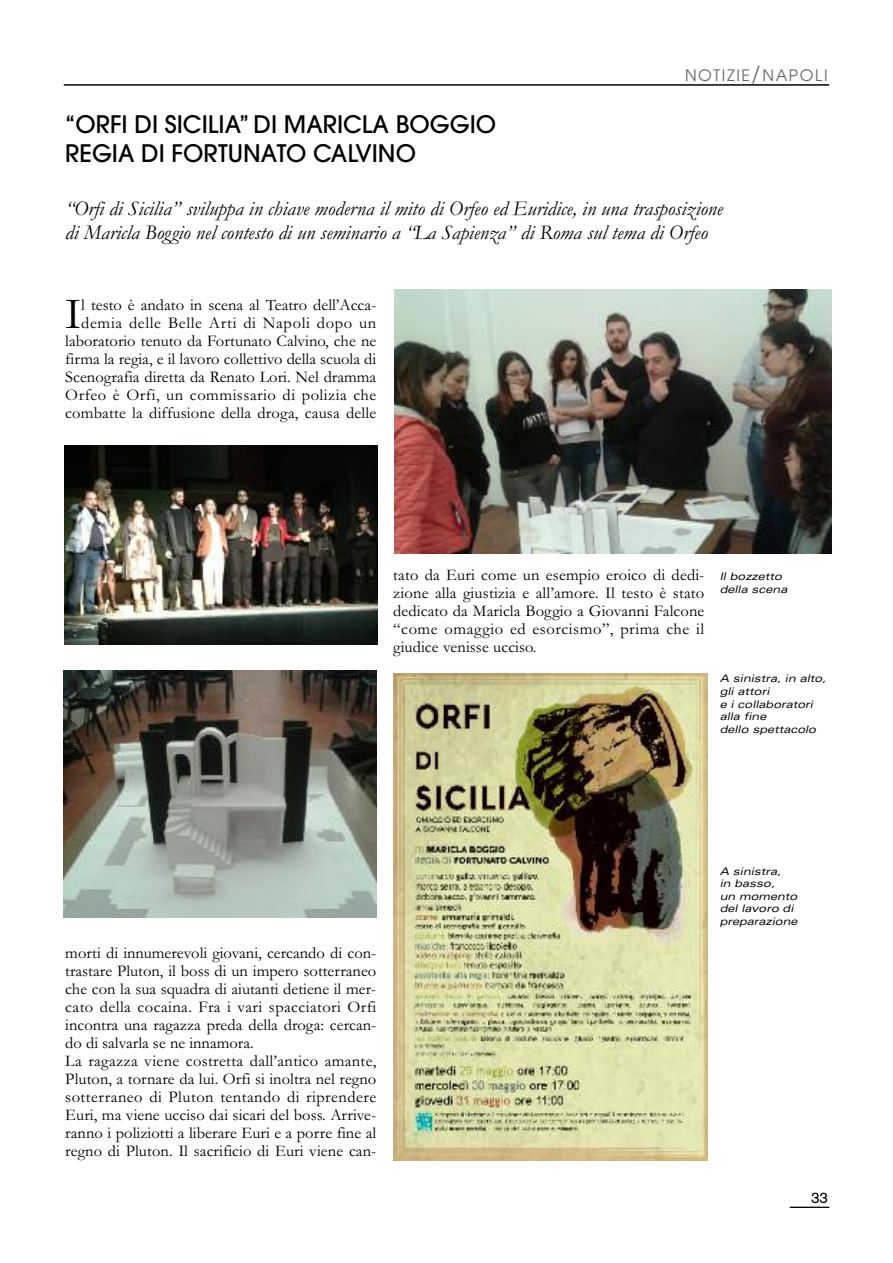
<style>
.page{position:relative;width:893px;height:1263px;background:#fff}
.page>*{position:absolute;margin:0;border:0;box-sizing:border-box;transform-origin:0 0}
.t1{font:45px "Garamond";color:#000}
.t2{font:500 24px/28.8px "Avant Garde";color:#000}
.t3{font:italic 21px/24.3px "Garamond";color:#000}
.t4{font:16.5px/18px "Garamond";letter-spacing:.005em;color:#000;text-align:right}
.t5{font:15.75px "Avant Garde";letter-spacing:.105em;color:#666}
.t6{font:15px "Akzidenz Grotesk";color:#000}
.t7{font:italic expanded 10.5px/12.6px "Univers";color:#000}
.s1{font-size:21px}
</style>
<div class="page">
<hr style="left:64px;top:85px;width:765px;height:1px;background:#000">
<hr style="left:790px;top:1207px;width:39px;height:1px;background:#000">
<img style="left:64px;top:670px;width:312px;height:247px">
<img style="left:395px;top:289px;width:436px;height:264px">
<img style="left:65px;top:446px;width:312px;height:198px">
<img style="left:393px;top:673px;width:314px;height:488px">
<p class="t5" style="left:685px;top:66px;width:144px">NOTIZIE<span class="s1">/</span>NAPOLI</p>
<h2 class="t2" style="left:65px;top:112px;width:432px">“ORFI DI SICILIA” DI MARICLA BOGGIO<br>REGIA DI FORTUNATO CALVINO</h2>
<p class="t3" style="left:65px;top:195px;width:659px">“Orfi di Sicilia” sviluppa in chiave moderna il mito di Orfeo ed Euridice, in una trasposizione di Maricla Boggio nel contesto di un seminario a “La Sapienza” di Roma sul tema di Orfeo</p>
<p class="t4" style="left:65px;top:296px;width:313px">l testo è andato in scena al Teatro dell’Acca&shy;demia delle Belle Arti di Napoli dopo un laboratorio tenuto da Fortunato Calvino, che ne firma la regia, e il lavoro collettivo della scuola di Scenografia diretta da Renato Lori. Nel dramma Orfeo è Orfi, un commissario di polizia che combatte la diffusione della droga, causa delle</p>
<h1 class="t1" style="left:65px;top:286px;width:17px">I</h1>
<p class="t4" style="left:393px;top:566px;width:313px;text-align:justify">tato da Euri come un esempio eroico di dedi&shy;zione alla giustizia e all’amore. Il testo è stato dedicato da Maricla Boggio a Giovanni Falcone “come omaggio ed esorcismo”, prima che il giudice venisse ucciso.</p>
<p class="t7" style="left:720px;top:571px;width:69px">Il bozzetto della scena</p>
<p class="t7" style="left:720px;top:673px;width:108px">A sinistra, in alto, gli attori<br>e i collaboratori alla fine<br>dello spettacolo</p>
<p class="t4" style="left:65px;top:944px;width:313px;text-align:left">morti di innumerevoli giovani, cercando di con&shy;trastare Pluton, il boss di un impero sotterraneo che con la sua squadra di aiutanti detiene il mer&shy;cato della cocaina. Fra i vari spacciatori Orfi incontra una ragazza preda della droga: cercan&shy;do di salvarla se ne innamora.<br>La ragazza viene costretta dall’antico amante, Pluton, a tornare da lui. Orfi si inoltra nel regno sotterraneo di Pluton tentando di riprendere Euri, ma viene ucciso dai sicari del boss. Arrive&shy;ranno i poliziotti a liberare Euri e a porre fine al regno di Pluton. Il sacrificio di Euri viene can-</p>
<p class="t7" style="left:720px;top:865px;width:79px">A sinistra,<br>in basso,<br>un momento del lavoro di preparazione</p>
<p class="t6" style="left:811px;top:1192px;width:18px">33</p>
</div>
